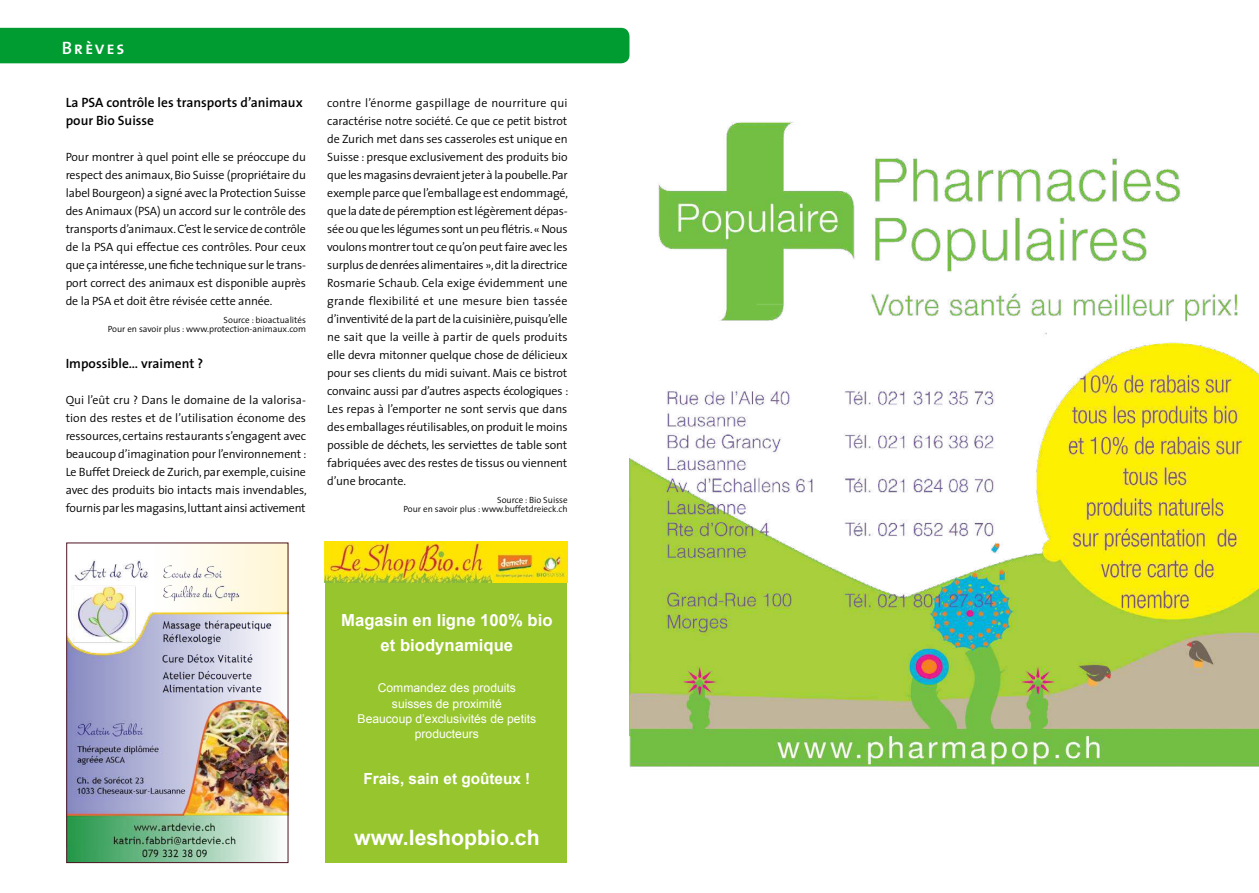
<style>
.page{position:relative;width:1259px;height:893px;background:#fff}
.page>*{position:absolute;margin:0;border:0;box-sizing:border-box;transform-origin:0 0}
.t1{font:700 21.15px "Arial";color:#fff}
.t2{font:18px "The Sans Semi Bold Caps";color:#fff}
.t3{font:700 16.65px/25.5px "Arial";color:#fff;text-align:center}
.t4{font:700 15.3px "Arial";color:#fff}
.t5{font:600 13.5px/18px "The Sans";color:#000}
.t6{font:12.15px/15.3px "Arial";color:#fff;text-align:center}
.t7{font:300 12px/18px "The Sans";letter-spacing:-.01em;color:#000;text-align:justify}
.t8{font:300 9px/9px "The Sans";color:#000;text-align:right}
</style>
<div class="page">
<div style="left:0;top:28px;width:629px;height:35px;background:#009c32"></div>
<img style="left:629px;top:121px;width:630px;height:646px">
<img style="left:69px;top:545px;width:217px;height:316px">
<div style="left:326px;top:569px;width:241px;height:294px;background:#97c52d"></div>
<img style="left:325px;top:542px;width:242px;height:40px">
<h2 class="t2" style="left:62px;top:37px;width:64px">Brèves</h2>
<p class="t5" style="left:66px;top:94px;width:238px">La PSA contrôle les transports d’animaux pour Bio Suisse</p>
<p class="t7" style="left:66px;top:148px;width:242px">Pour montrer à quel point elle se préoccupe du respect des animaux, Bio Suisse (propriétaire du label Bourgeon) a signé avec la Protection Suisse des Animaux (PSA) un accord sur le contrôle des transports d’animaux. C’est le service de contrôle de la PSA qui effectue ces contrôles. Pour ceux que ça intéresse, une fiche technique sur le trans&shy;port correct des animaux est disponible auprès de la PSA et doit être révisée cette année.</p>
<p class="t8" style="left:108px;top:315px;width:200px">Source : bioactualités<br>Pour en savoir plus : www.protection-animaux.com</p>
<p class="t5" style="left:66px;top:355px;width:139px">Impossible… vraiment ?</p>
<p class="t7" style="left:66px;top:391px;width:242px">Qui l’eût cru ? Dans le domaine de la valorisa&shy;tion des restes et de l’utilisation économe des ressources, certains restaurants s’engagent avec beaucoup d’imagination pour l’environnement :<br>Le Buffet Dreieck de Zurich, par exemple, cuisine avec des produits bio intacts mais invendables, fournis par les magasins, luttant ainsi activement</p>
<p class="t7" style="left:327px;top:94px;width:243px">contre l’énorme gaspillage de nourriture qui caractérise notre société. Ce que ce petit bistrot de Zurich met dans ses casseroles est unique en Suisse : presque exclusivement des produits bio que les magasins devraient jeter à la poubelle. Par exemple parce que l’emballage est endommagé, que la date de péremption est légèrement dépas&shy;sée ou que les légumes sont un peu flétris. « Nous voulons montrer tout ce qu’on peut faire avec les surplus de denrées alimentaires », dit la directrice Rosmarie Schaub. Cela exige évidemment une grande flexibilité et une mesure bien tassée d’inventivité de la part de la cuisinière, puisqu’elle ne sait que la veille à partir de quels produits elle devra mitonner quelque chose de délicieux pour ses clients du midi suivant. Mais ce bistrot convainc aussi par d’autres aspects écologiques :<br>Les repas à l’emporter ne sont servis que dans des emballages réutilisables, on produit le moins possible de déchets, les serviettes de table sont fabriquées avec des restes de tissus ou viennent d’une brocante.</p>
<p class="t8" style="left:403px;top:495px;width:166px">Source : Bio Suisse<br>Pour en savoir plus : www.buffetdreieck.ch</p>
<h3 class="t3" style="left:341px;top:609px;width:213px">Magasin en ligne 100% bio et biodynamique</h3>
<p class="t6" style="left:357px;top:681px;width:180px">Commandez des produits suisses de proximité<br>Beaucoup d’exclusivités de petits producteurs</p>
<p class="t4" style="left:363px;top:773px;width:168px">Frais, sain et goûteux !</p>
<h1 class="t1" style="left:354px;top:830px;width:187px">www.leshopbio.ch</h1>
</div>
